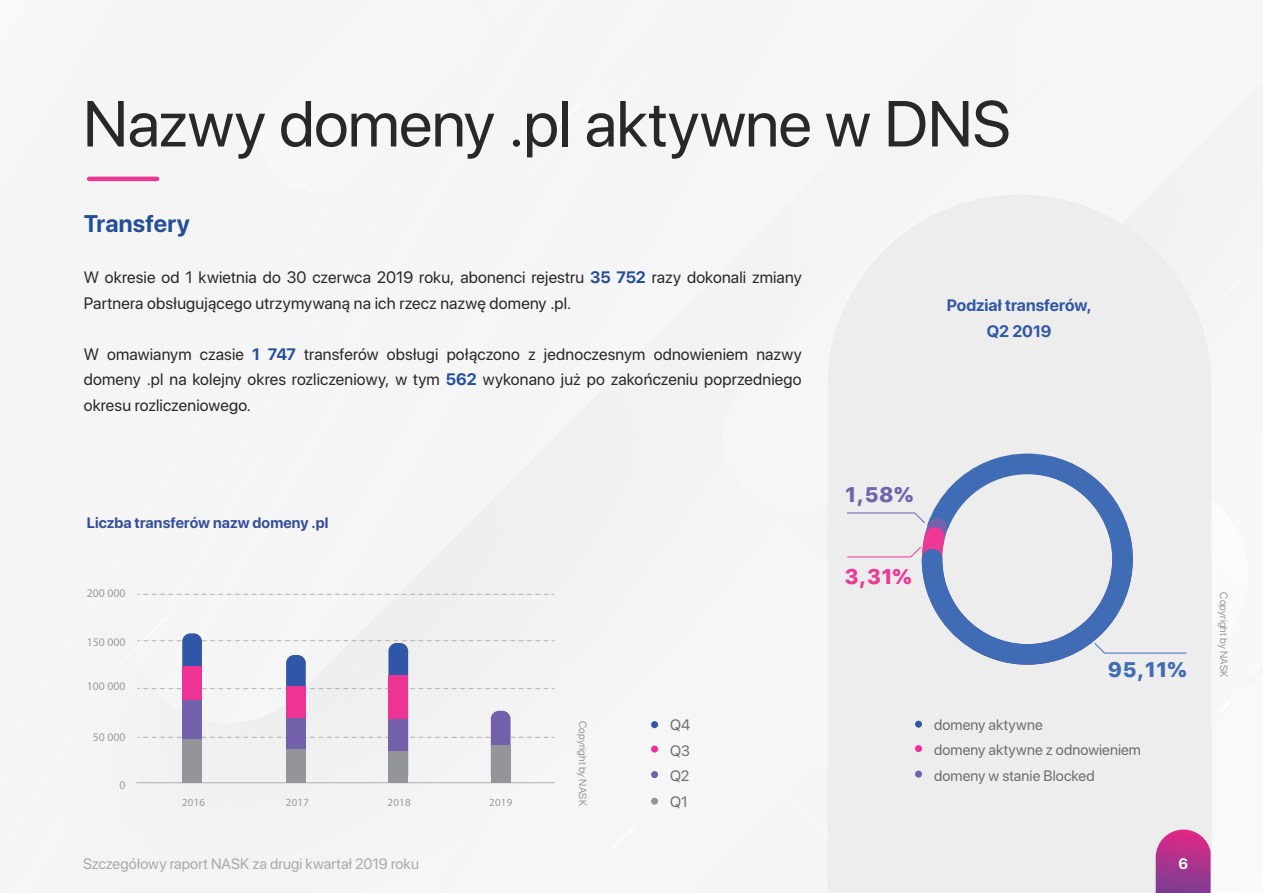
<style>
.page{position:relative;width:1263px;height:893px;background:#fff}
.page>*{position:absolute;margin:0;border:0;box-sizing:border-box;transform-origin:0 0}
.t1{font:64.5px "SF Pro Display";letter-spacing:-.01em;color:#292829}
.t2{font:700 24px "SF Pro Display";letter-spacing:.01em;color:#244d9b}
.t3{font:800 21px "SF Pro Text";color:#3f6cb4}
.t4{font:800 21px "SF Pro Text";color:#ed3895}
.t5{font:800 21px "SF Pro Text";color:#7263ac}
.t6{font:16.5px/25.5px "SF Pro Display";letter-spacing:.01em;color:#292829}
.t7{font:700 16.5px/25.5px "SF Pro Display";color:#3057a7;text-align:center}
.t8{font:15px/25.5px "SF Pro Display";letter-spacing:.005em;color:#6d6e71}
.t9{font:15px "SF Pro Display";letter-spacing:.005em;color:#a7a9ac}
.t10{font:700 15px "SF Pro Display";letter-spacing:.005em;color:#364d9c}
.t11{font:700 15px "SF Pro Display";color:#fff}
.t12{font:11.7px "SF Compact Display";color:#9c9b9b}
.t13{font:10.95px "SF Compact Display";letter-spacing:.02em;color:#9c9b9b}
.t14{font:300 10.5px "SF Pro Display";letter-spacing:.015em;color:#808285}
.s1{font-weight:700;color:#244d9b}
</style>
<div class="page">
<div style="left:81px;top:46px;width:1182px;height:847px;background:#f5f5f5"></div>
<hr style="left:89px;top:177px;width:68px;height:4px;background:#ed3694">
<div style="left:827px;top:195px;width:384px;height:698px;background:#ededed"></div>
<svg style="left:1156px;top:829px;width:54px;height:64px;background:#b04595"></svg>
<div style="left:915px;top:721px;width:7px;height:7px;background:#3057a7;border-radius:50%"></div>
<div style="left:651px;top:721px;width:7px;height:7px;background:#3057a7;border-radius:50%"></div>
<div style="left:915px;top:745px;width:7px;height:7px;background:#f52b99;border-radius:50%"></div>
<div style="left:651px;top:746px;width:7px;height:7px;background:#f52b99;border-radius:50%"></div>
<div style="left:915px;top:771px;width:7px;height:7px;background:#7362ab;border-radius:50%"></div>
<div style="left:651px;top:771px;width:7px;height:7px;background:#7362ab;border-radius:50%"></div>
<div style="left:651px;top:798px;width:7px;height:7px;background:#939598;border-radius:50%"></div>
<div style="left:906px;top:443px;width:227px;height:237px;background:#ededed"></div>
<svg style="left:846px;top:454px;width:341px;height:211px;background:#d0d6e2"></svg>
<svg style="left:137px;top:737px;width:417px;height:1px"></svg>
<svg style="left:137px;top:688px;width:417px;height:1px"></svg>
<svg style="left:137px;top:640px;width:417px;height:1px"></svg>
<svg style="left:137px;top:594px;width:417px;height:1px"></svg>
<hr style="left:136px;top:782px;width:418px;height:1px;background:#b2b2b2">
<div style="left:182px;top:633px;width:20px;height:150px;background:#3057a7;border-radius:8px"></div>
<div style="left:182px;top:666px;width:20px;height:117px;background:#ed3494"></div>
<div style="left:182px;top:700px;width:20px;height:83px;background:#7362ab"></div>
<div style="left:182px;top:739px;width:20px;height:44px;background:#939598"></div>
<div style="left:388px;top:643px;width:20px;height:140px;background:#3057a7;border-radius:8px"></div>
<div style="left:388px;top:675px;width:20px;height:108px;background:#ed3494"></div>
<div style="left:388px;top:719px;width:20px;height:64px;background:#7362ab"></div>
<div style="left:388px;top:751px;width:20px;height:32px;background:#939598"></div>
<div style="left:491px;top:711px;width:19px;height:72px;background:#7362ab;border-radius:8px"></div>
<div style="left:491px;top:746px;width:19px;height:37px;background:#939598"></div>
<div style="left:286px;top:655px;width:20px;height:128px;background:#3057a7;border-radius:8px"></div>
<div style="left:286px;top:686px;width:20px;height:97px;background:#ed3494"></div>
<div style="left:286px;top:719px;width:20px;height:64px;background:#7362ab"></div>
<div style="left:286px;top:749px;width:20px;height:34px;background:#939598"></div>
<h1 class="t1" style="left:83px;top:77px;width:929px">Nazwy domeny .pl aktywne w DNS</h1>
<h2 class="t2" style="left:84px;top:207px;width:108px">Transfery</h2>
<p class="t6" style="left:84px;top:264px;width:719px">W okresie od 1 kwietnia do 30 czerwca 2019 roku, abonenci rejestru <span class="s1">35 752</span> razy dokonali zmiany<br>Partnera obsługującego utrzymywaną na ich rzecz nazwę domeny .pl.</p>
<p class="t6" style="left:84px;top:340px;width:719px;text-align:justify">W omawianym czasie <span class="s1">1 747</span> transferów obsługi połączono z jednoczesnym odnowieniem nazwy domeny .pl na kolejny okres rozliczeniowy, w tym <span class="s1">562</span> wykonano już po zakończeniu poprzedniego okresu rozliczeniowego.</p>
<p class="t10" style="left:87px;top:512px;width:243px">Liczba transferów nazw domeny .pl</p>
<p class="t12" style="left:87px;top:586px;width:40px">200 000</p>
<p class="t12" style="left:87px;top:635px;width:40px">150 000</p>
<p class="t12" style="left:87px;top:679px;width:40px">100 000</p>
<p class="t12" style="left:93px;top:730px;width:34px">50 000</p>
<p class="t12" style="left:119px;top:777px;width:8px">0</p>
<p class="t13" style="left:182px;top:796px;width:24px">2016</p>
<p class="t13" style="left:286px;top:796px;width:24px">2017</p>
<p class="t13" style="left:388px;top:796px;width:24px">2018</p>
<p class="t13" style="left:489px;top:796px;width:24px">2019</p>
<p class="t9" style="left:83px;top:853px;width:337px">Szczegółowy raport NASK za drugi kwartał 2019 roku</p>
<p class="t14" style="left:590px;top:721px;width:86px;rotate:90deg">Copyright by NASK</p>
<p class="t8" style="left:670px;top:712px;width:22px;text-align:justify">Q4<br>Q3<br>Q2<br>Q1</p>
<p class="t7" style="left:947px;top:292px;width:146px">Podział transferów,<br>Q2 2019</p>
<p class="t5" style="left:845px;top:479px;width:70px">1,58%</p>
<p class="t4" style="left:844px;top:561px;width:69px">3,31%</p>
<p class="t3" style="left:1107px;top:654px;width:81px">95,11%</p>
<p class="t8" style="left:934px;top:711px;width:208px">domeny aktywne<br>domeny aktywne z odnowieniem domeny w stanie Blocked</p>
<p class="t11" style="left:1178px;top:853px;width:11px">6</p>
<p class="t14" style="left:1231px;top:592px;width:86px;rotate:90deg">Copyright by NASK</p>
</div>
